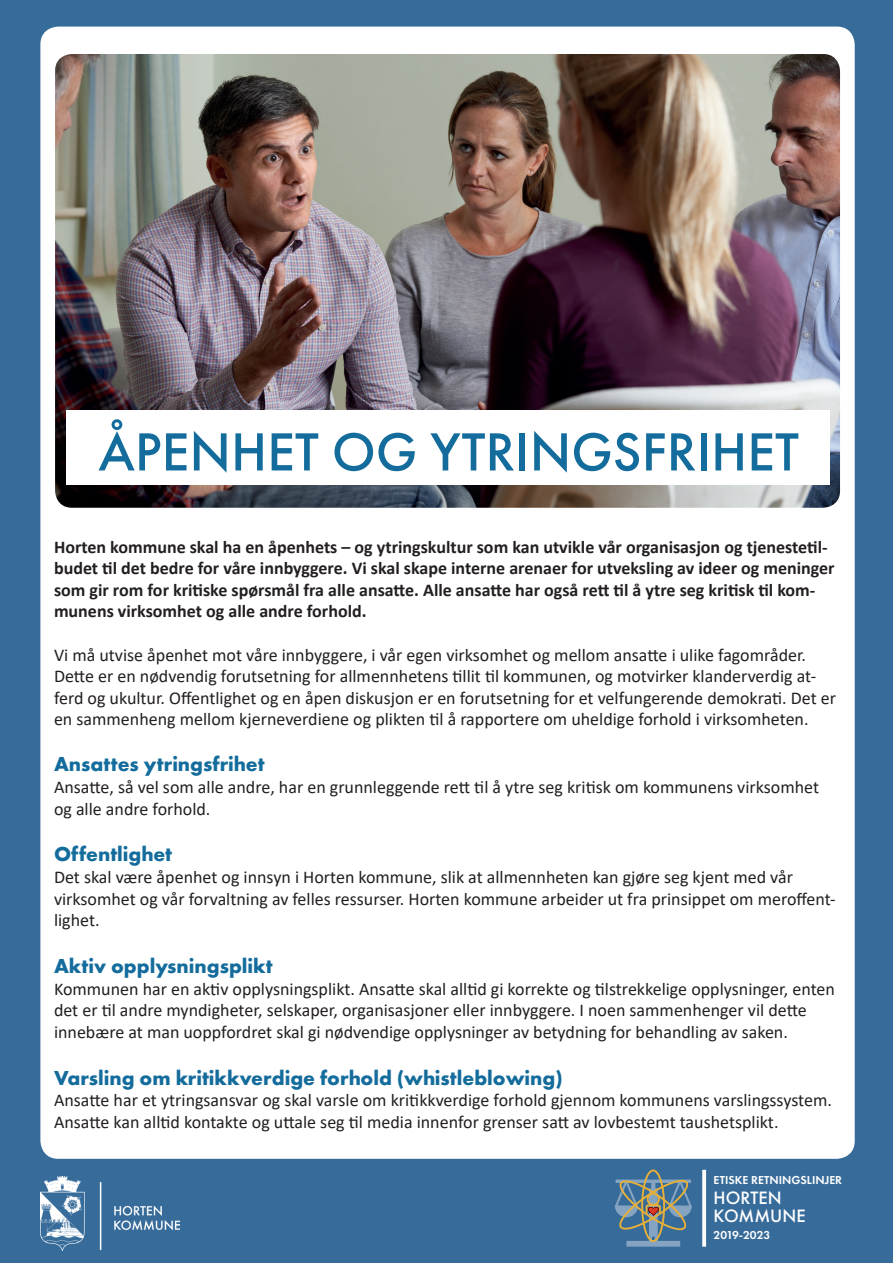
<style>
.page{position:relative;width:893px;height:1263px;background:#376b9a}
.page>*{position:absolute;margin:0;border:0;box-sizing:border-box;transform-origin:0 0}
.t1{font:500 55.65px "Futura PT";color:#136c9c}
.t2{font:700 21px "Futura PT";color:#136c9c}
.t3{font:500 18.6px/17.2px "Futura PT";color:#fff}
.t4{font:18px/21.6px "Calibri";color:#231f20}
.t5{font:700 18px/21.6px "Calibri";color:#231f20}
.t6{font:600 12px "Futura PT";color:#fff}
</style>
<div class="page">
<div style="left:40px;top:27px;width:815px;height:1132px;background:#fff;border-radius:18px"></div>
<hr style="left:651px;top:1183px;width:4px;height:53px;background:#84a4c1">
<hr style="left:655px;top:1188px;width:3px;height:54px;background:#fff">
<hr style="left:649px;top:1188px;width:3px;height:54px;background:#fff">
<div style="left:626px;top:1241px;width:54px;height:6px;background:#84a4c1"></div>
<div style="left:641px;top:1169px;width:24px;height:73px;border:2px solid #e6b039;border-radius:50%"></div>
<svg style="left:615px;top:1177px;width:77px;height:57px"></svg>
<svg style="left:702px;top:1170px;width:4px;height:77px"></svg>
<img style="left:40px;top:1176px;width:140px;height:75px">
<img style="left:55px;top:54px;width:785px;height:454px">
<div style="left:66px;top:411px;width:763px;height:74px;background:#fff"></div>
<h1 class="t1" style="left:98px;top:418px;width:702px">ÅPENHET OG YTRINGSFRIHET</h1>
<p class="t5" style="left:54px;top:535px;width:782px">Horten kommune skal ha en åpenhets – og ytringskultur som kan utvikle vår organisasjon og tjenestetil&shy;budet til det bedre for våre innbyggere. Vi skal skape interne arenaer for utveksling av ideer og meninger som gir rom for kritiske spørsmål fra alle ansatte. Alle ansatte har også rett til å ytre seg kritisk til kom&shy;munens virksomhet og alle andre forhold.</p>
<p class="t4" style="left:54px;top:643px;width:784px">Vi må utvise åpenhet mot våre innbyggere, i vår egen virksomhet og mellom ansatte i ulike fagområder.<br>Dette er en nødvendig forutsetning for allmennhetens tillit til kommunen, og motvirker klanderverdig at&shy;ferd og ukultur. Offentlighet og en åpen diskusjon er en forutsetning for et velfungerende demokrati. Det er en sammenheng mellom kjerneverdiene og plikten til å rapportere om uheldige forhold i virksomheten.</p>
<p class="t2" style="left:54px;top:751px;width:212px">Ansattes ytringsfrihet</p>
<p class="t4" style="left:54px;top:776px;width:766px">Ansatte, så vel som alle andre, har en grunnleggende rett til å ytre seg kritisk om kommunens virksomhet og alle andre forhold.</p>
<p class="t2" style="left:54px;top:841px;width:120px">Offentlighet</p>
<p class="t4" style="left:54px;top:866px;width:783px">Det skal være åpenhet og innsyn i Horten kommune, slik at allmennheten kan gjøre seg kjent med vår virksomhet og vår forvaltning av felles ressurser. Horten kommune arbeider ut fra prinsippet om meroffent&shy;lighet.</p>
<p class="t2" style="left:54px;top:952px;width:220px">Aktiv opplysningsplikt</p>
<p class="t4" style="left:54px;top:977px;width:782px">Kommunen har en aktiv opplysningsplikt. Ansatte skal alltid gi korrekte og tilstrekkelige opplysninger, enten det er til andre myndigheter, selskaper, organisasjoner eller innbyggere. I noen sammenhenger vil dette innebære at man uoppfordret skal gi nødvendige opplysninger av betydning for behandling av saken.</p>
<p class="t2" style="left:54px;top:1064px;width:510px">Varsling om kritikkverdige forhold (whistleblowing)</p>
<p class="t4" style="left:54px;top:1089px;width:779px">Ansatte har et ytringsansvar og skal varsle om kritikkverdige forhold gjennom kommunens varslingssystem.<br>Ansatte kan alltid kontakte og uttale seg til media innenfor grenser satt av lovbestemt taushetsplikt.</p>
<p class="t6" style="left:714px;top:1173px;width:130px">ETISKE RETNINGSLINJER</p>
<p class="t3" style="left:714px;top:1189px;width:94px">HORTEN<br>KOMMUNE</p>
<p class="t6" style="left:714px;top:1227px;width:58px">2019-2023</p>
</div>
